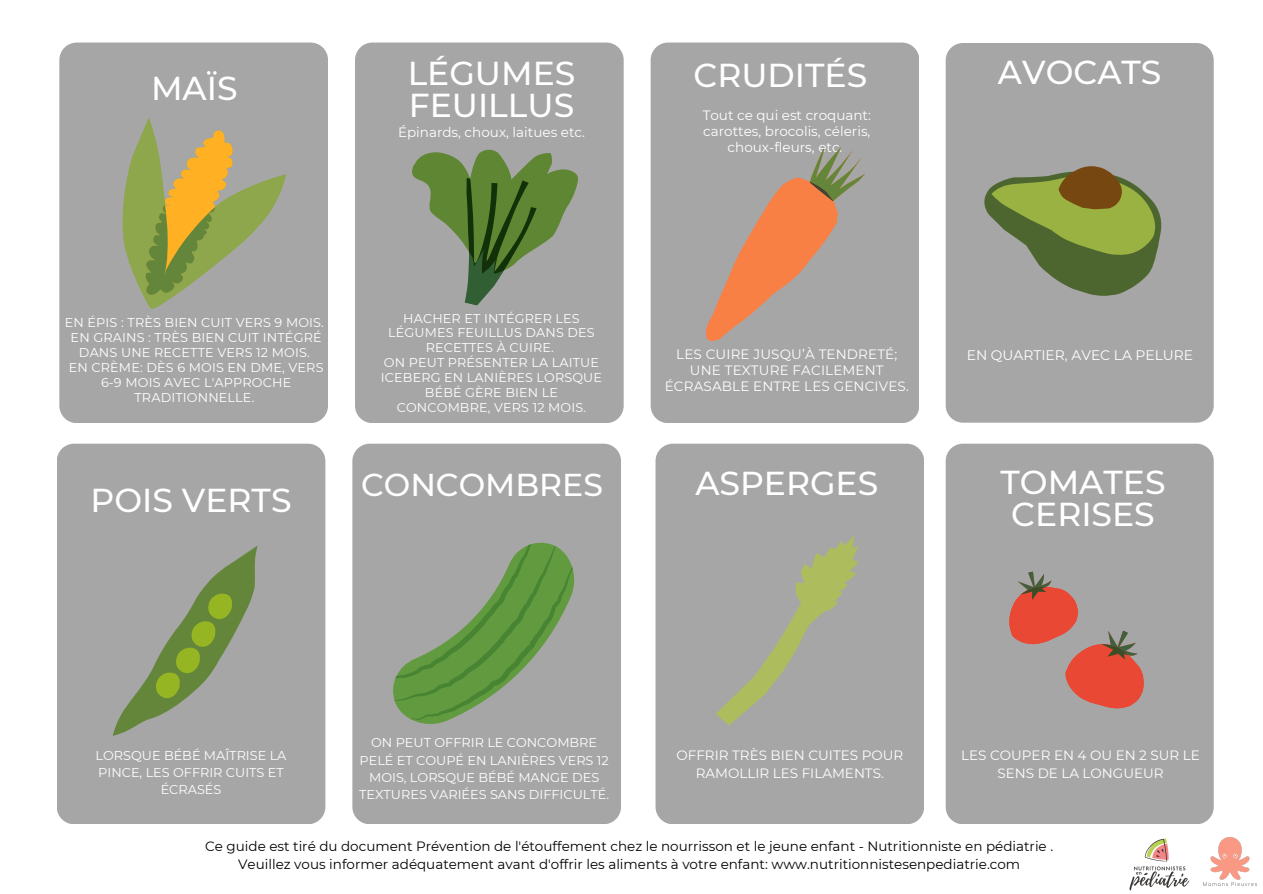
<style>
.page{position:relative;width:1263px;height:894px;background:#fff}
.page>*{position:absolute;margin:0;border:0;box-sizing:border-box;transform-origin:0 0}
.t1{font:500 33px/31.5px "Montserrat";color:#fff}
.t2{font:500 31.5px "Montserrat";color:#fff}
.t3{font:13.8px "Montserrat";color:#fff}
.t4{font:13.5px/15.8px "Montserrat";color:#fff;text-align:center}
.t5{font:13.5px "Montserrat";color:#000}
.t6{font:12.9px/17.1px "Montserrat";color:#fff;text-align:center}
.t7{font:12.75px/14.9px "Montserrat";letter-spacing:.01em;color:#fff;text-align:center}
</style>
<div class="page">
<div style="left:59px;top:43px;width:269px;height:380px;background:#a6a6a6;border-radius:17px"></div>
<div style="left:355px;top:43px;width:269px;height:380px;background:#a6a6a6;border-radius:17px"></div>
<div style="left:651px;top:43px;width:268px;height:380px;background:#a6a6a6;border-radius:17px"></div>
<div style="left:655px;top:443px;width:269px;height:381px;background:#a6a6a6;border-radius:17px"></div>
<div style="left:57px;top:443px;width:268px;height:381px;background:#a6a6a6;border-radius:17px"></div>
<div style="left:352px;top:443px;width:269px;height:381px;background:#a6a6a6;border-radius:17px"></div>
<svg style="left:122px;top:118px;width:164px;height:191px"></svg>
<svg style="left:412px;top:149px;width:166px;height:157px"></svg>
<svg style="left:706px;top:147px;width:159px;height:194px"></svg>
<svg style="left:716px;top:535px;width:142px;height:190px"></svg>
<svg style="left:112px;top:545px;width:146px;height:191px"></svg>
<svg style="left:393px;top:542px;width:182px;height:182px"></svg>
<div style="left:946px;top:43px;width:268px;height:379px;background:#a6a6a6;border-radius:17px"></div>
<svg style="left:984px;top:166px;width:178px;height:130px"></svg>
<div style="left:946px;top:443px;width:268px;height:381px;background:#a6a6a6;border-radius:17px"></div>
<svg style="left:1009px;top:571px;width:135px;height:138px"></svg>
<img style="left:1129px;top:838px;width:61px;height:53px">
<img style="left:1204px;top:837px;width:52px;height:48px">
<p class="t1" style="left:151px;top:72px;width:88px">MAÏS</p>
<p class="t1" style="left:408px;top:58px;width:169px">LÉGUMES<br>FEUILLUS</p>
<p class="t1" style="left:693px;top:60px;width:175px">CRUDITÉS</p>
<p class="t4" style="left:703px;top:107px;width:170px">Tout ce qui est croquant: carottes, brocolis, céleris, choux-fleurs, etc.</p>
<p class="t4" style="left:398px;top:124px;width:188px">Épinards, choux, laitues etc.</p>
<p class="t1" style="left:998px;top:57px;width:165px">AVOCATS</p>
<p class="t7" style="left:65px;top:315px;width:261px">EN ÉPIS : TRÈS BIEN CUIT VERS 9 MOIS.</p>
<p class="t7" style="left:71px;top:330px;width:253px">EN GRAINS : TRÈS BIEN CUIT INTÉGRÉ<br>DANS UNE RECETTE VERS 12 MOIS.</p>
<p class="t7" style="left:69px;top:360px;width:256px">EN CRÈME: DÈS 6 MOIS EN DME, VERS<br>6-9 MOIS AVEC L'APPROCHE<br>TRADITIONNELLE.</p>
<p class="t1" style="left:91px;top:484px;width:202px">POIS VERTS</p>
<p class="t7" style="left:388px;top:310px;width:208px">HACHER ET INTÉGRER LES<br>LÉGUMES FEUILLUS DANS DES<br>RECETTES À CUIRE.</p>
<p class="t7" style="left:381px;top:355px;width:223px">ON PEUT PRÉSENTER LA LAITUE<br>ICEBERG EN LANIÈRES LORSQUE<br>BÉBÉ GÈRE BIEN LE<br>CONCOMBRE, VERS 12 MOIS.</p>
<p class="t4" style="left:665px;top:346px;width:246px">LES CUIRE JUSQU’À TENDRETÉ;<br>UNE TEXTURE FACILEMENT<br>ÉCRASABLE ENTRE LES GENCIVES.</p>
<p class="t2" style="left:361px;top:465px;width:243px">CONCOMBRES</p>
<p class="t1" style="left:695px;top:467px;width:184px">ASPERGES</p>
<p class="t3" style="left:967px;top:347px;width:228px">EN QUARTIER, AVEC LA PELURE</p>
<p class="t1" style="left:1000px;top:466px;width:166px;text-align:center">TOMATES<br>CERISES</p>
<p class="t6" style="left:96px;top:746px;width:192px">LORSQUE BÉBÉ MAÎTRISE LA<br>PINCE, LES OFFRIR CUITS ET<br>ÉCRASÉS</p>
<p class="t6" style="left:359px;top:734px;width:251px">ON PEUT OFFRIR LE CONCOMBRE<br>PELÉ ET COUPÉ EN LANIÈRES VERS 12<br>MOIS, LORSQUE BÉBÉ MANGE DES<br>TEXTURES VARIÉES SANS DIFFICULTÉ.</p>
<p class="t4" style="left:676px;top:746px;width:228px;line-height:18px">OFFRIR TRÈS BIEN CUITES POUR<br>RAMOLLIR LES FILAMENTS.</p>
<p class="t4" style="left:961px;top:746px;width:240px;line-height:18px">LES COUPER EN 4 OU EN 2 SUR LE<br>SENS DE LA LONGUEUR</p>
<p class="t5" style="left:205px;top:837px;width:849px">Ce guide est tiré du document Prévention de l'étouffement chez le nourrisson et le jeune enfant - Nutritionniste en pédiatrie .</p>
<p class="t5" style="left:238px;top:855px;width:784px">Veuillez vous informer adéquatement avant d'offrir les aliments à votre enfant: www.nutritionnistesenpediatrie.com</p>
</div>
